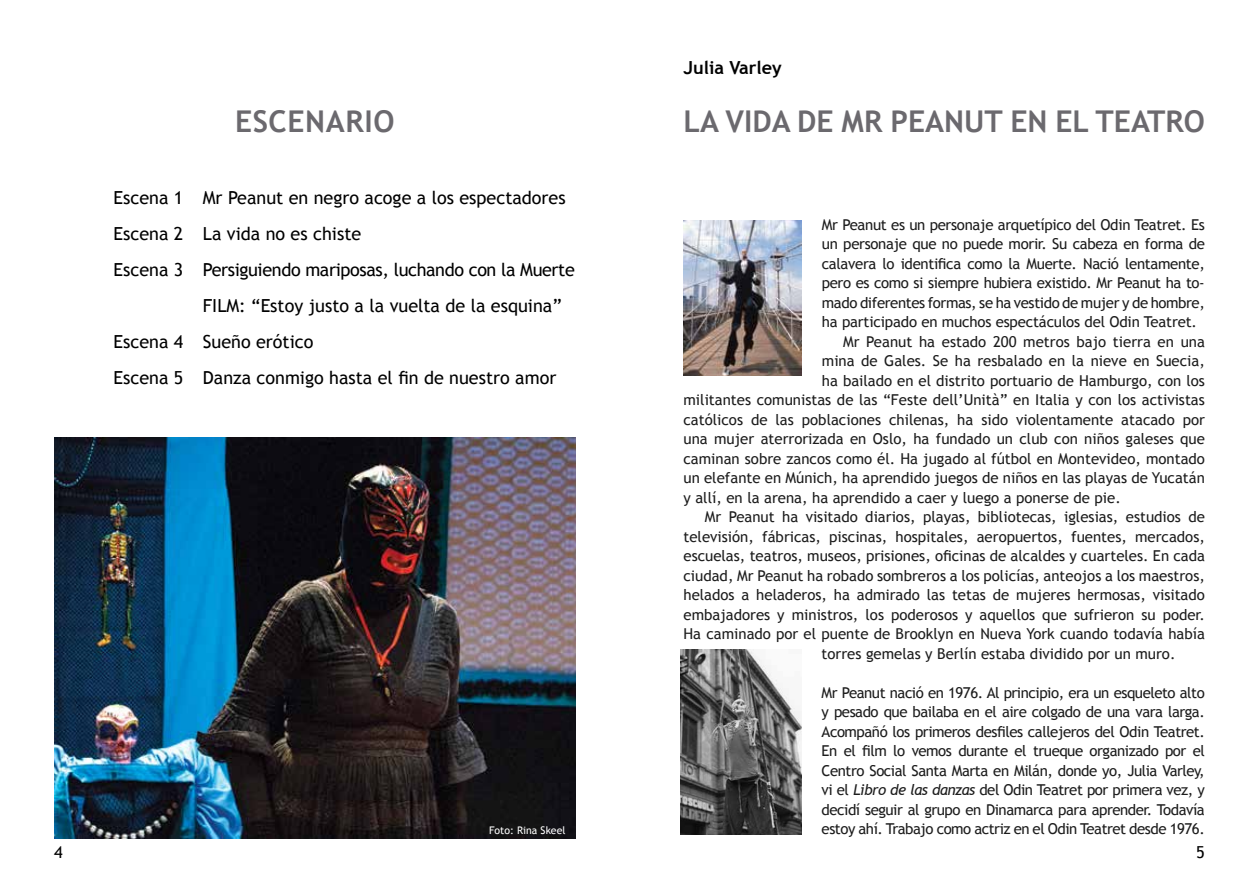
<style>
.page{position:relative;width:1259px;height:893px;background:#fff}
.page>*{position:absolute;margin:0;border:0;box-sizing:border-box;transform-origin:0 0}
.t1{font:700 30px "Trebuchet MS";color:#6b696e}
.t2{font:700 30px "Trebuchet MS";letter-spacing:.02em;color:#6b696e}
.t3{font:18px "Trebuchet MS";color:#000}
.t4{font:18px "Trebuchet MS";letter-spacing:-.02em;color:#000}
.t5{font:700 18px "Trebuchet MS";color:#000}
.t6{font:16.5px "Trebuchet MS";color:#000}
.t7{font:15px/19.5px "Trebuchet MS";color:#1d1d1d;text-align:justify}
.t8{font:15px "Trebuchet MS";letter-spacing:-.02em;color:#1d1d1d}
.t9{font:15px "Trebuchet MS";letter-spacing:-.025em;color:#1d1d1d}
.t10{font:10.5px "Trebuchet MS";color:#fff}
.s1{font-style:italic}
</style>
<div class="page">
<img style="left:683px;top:221px;width:118px;height:155px">
<img style="left:680px;top:649px;width:121px;height:186px">
<img style="left:54px;top:437px;width:521px;height:402px">
<h1 class="t2" style="left:235px;top:103px;width:161px">ESCENARIO</h1>
<p class="t3" style="left:114px;top:187px;width:454px">Escena 1 Mr Peanut en negro acoge a los espectadores</p>
<p class="t3" style="left:114px;top:223px;width:249px">Escena 2 La vida no es chiste</p>
<p class="t4" style="left:114px;top:259px;width:463px">Escena 3 Persiguiendo mariposas, luchando con la Muerte</p>
<p class="t3" style="left:203px;top:295px;width:360px">FILM: “Estoy justo a la vuelta de la esquina”</p>
<p class="t3" style="left:114px;top:331px;width:201px">Escena 4 Sueño erótico</p>
<p class="t3" style="left:114px;top:367px;width:444px">Escena 5 Danza conmigo hasta el fin de nuestro amor</p>
<p class="t10" style="left:489px;top:824px;width:78px">Foto: Rina Skeel</p>
<p class="t5" style="left:683px;top:56px;width:100px">Julia Varley</p>
<h1 class="t1" style="left:683px;top:103px;width:523px">LA VIDA DE MR PEANUT EN EL TEATRO</h1>
<p class="t8" style="left:822px;top:215px;width:384px">Mr Peanut es un personaje arquetípico del Odin Teatret. Es</p>
<p class="t8" style="left:822px;top:234px;width:384px">un personaje que no puede morir. Su cabeza en forma de</p>
<p class="t8" style="left:822px;top:254px;width:384px">calavera lo identifica como la Muerte. Nació lentamente,</p>
<p class="t9" style="left:822px;top:273px;width:384px">pero es como si siempre hubiera existido. Mr Peanut ha to-</p>
<p class="t9" style="left:822px;top:293px;width:384px">mado diferentes formas, se ha vestido de mujer y de hombre,</p>
<p class="t7" style="left:822px;top:312px;width:377px">ha participado en muchos espectáculos del Odin Teatret.</p>
<p class="t7" style="left:843px;top:331px;width:363px">Mr Peanut ha estado 200 metros bajo tierra en una</p>
<p class="t7" style="left:822px;top:351px;width:384px">mina de Gales. Se ha resbalado en la nieve en Suecia,</p>
<p class="t7" style="left:822px;top:370px;width:384px">ha bailado en el distrito portuario de Hamburgo, con los</p>
<p class="t7" style="left:683px;top:390px;width:523px">militantes comunistas de las “Feste dell’Unità” en Italia y con los activistas</p>
<p class="t7" style="left:683px;top:409px;width:523px">católicos de las poblaciones chilenas, ha sido violentamente atacado por</p>
<p class="t7" style="left:683px;top:429px;width:523px">una mujer aterrorizada en Oslo, ha fundado un club con niños galeses que</p>
<p class="t7" style="left:683px;top:448px;width:523px">caminan sobre zancos como él. Ha jugado al fútbol en Montevideo, montado</p>
<p class="t7" style="left:683px;top:468px;width:523px">un elefante en Múnich, ha aprendido juegos de niños en las playas de Yucatán</p>
<p class="t7" style="left:683px;top:487px;width:439px">y allí, en la arena, ha aprendido a caer y luego a ponerse de pie.</p>
<p class="t7" style="left:705px;top:507px;width:502px">Mr Peanut ha visitado diarios, playas, bibliotecas, iglesias, estudios de</p>
<p class="t7" style="left:683px;top:526px;width:523px">televisión, fábricas, piscinas, hospitales, aeropuertos, fuentes, mercados,</p>
<p class="t7" style="left:683px;top:546px;width:523px">escuelas, teatros, museos, prisiones, oficinas de alcaldes y cuarteles. En cada</p>
<p class="t7" style="left:683px;top:565px;width:523px">ciudad, Mr Peanut ha robado sombreros a los policías, anteojos a los maestros,</p>
<p class="t7" style="left:683px;top:585px;width:523px">helados a heladeros, ha admirado las tetas de mujeres hermosas, visitado</p>
<p class="t7" style="left:683px;top:604px;width:523px">embajadores y ministros, los poderosos y aquellos que sufrieron su poder.</p>
<p class="t7" style="left:683px;top:624px;width:523px">Ha caminado por el puente de Brooklyn en Nueva York cuando todavía había</p>
<p class="t7" style="left:821px;top:643px;width:355px">torres gemelas y Berlín estaba dividido por un muro.</p>
<p class="t7" style="left:821px;top:682px;width:385px">Mr Peanut nació en 1976. Al principio, era un esqueleto alto y pesado que bailaba en el aire colgado de una vara larga.<br>Acompañó los primeros desfiles callejeros del Odin Teatret.<br>En el film lo vemos durante el trueque organizado por el Centro Social Santa Marta en Milán, donde yo, Julia Varley, vi el <span class="s1">Libro de las danzas</span> del Odin Teatret por primera vez, y decidí seguir al grupo en Dinamarca para aprender. Todavía estoy ahí. Trabajo como actriz en el Odin Teatret desde 1976.</p>
<p class="t6" style="left:54px;top:842px;width:10px">4</p>
<p class="t6" style="left:1196px;top:842px;width:10px">5</p>
</div>
